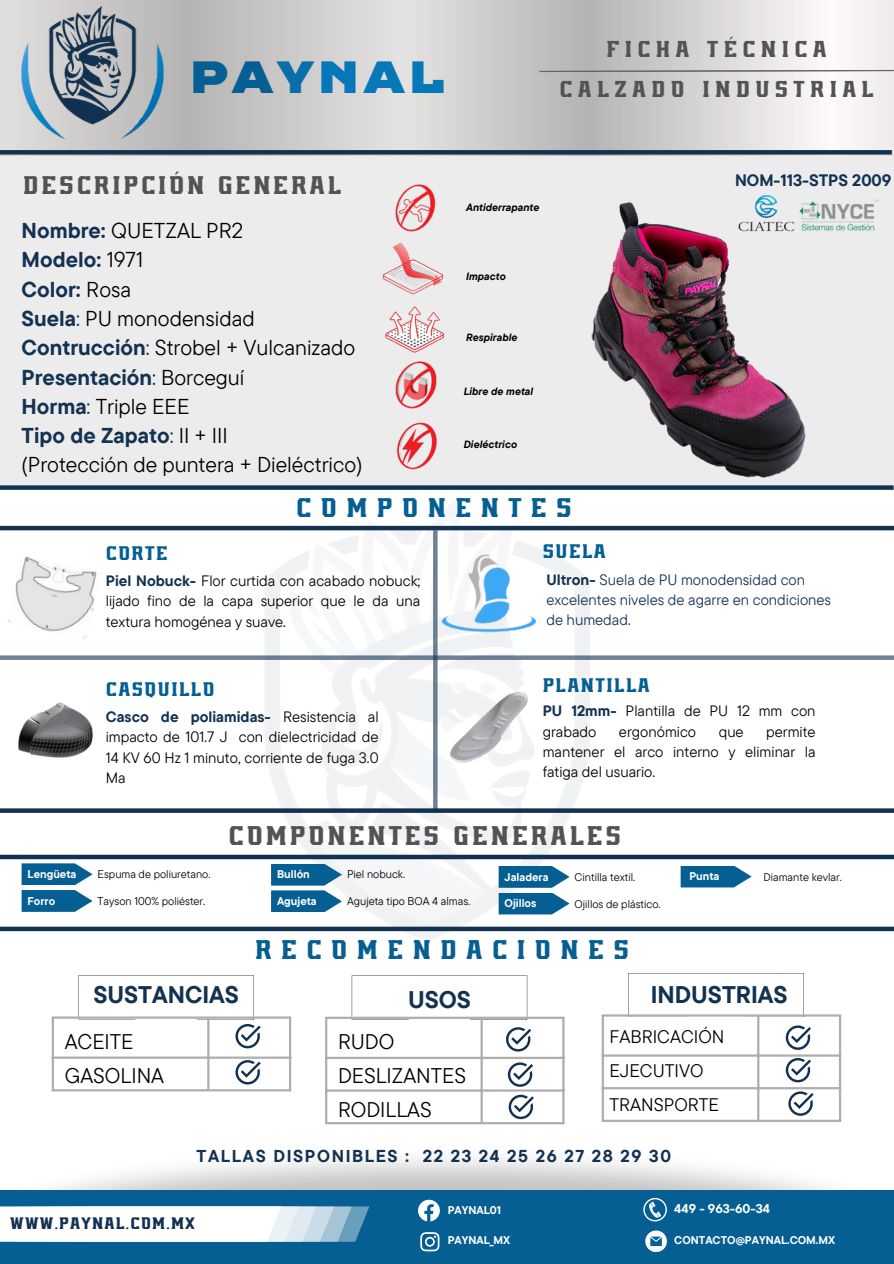
<style>
.page{position:relative;width:894px;height:1264px;background:#fff}
.page>*{position:absolute;margin:0;border:0;box-sizing:border-box;transform-origin:0 0}
.t1{font:45.15px "Imperial One";letter-spacing:.05em;color:#0677b7}
.t2{font:300 27px "AZN Knuckles Trial";letter-spacing:.35em;color:#055f92}
.t3{font:300 27px "AZN Knuckles Trial";letter-spacing:.255em;color:#545353}
.t4{font:300 25.5px "AZN Knuckles Trial";letter-spacing:.2em;color:#545353}
.t5{font:700 24px "TT Commons Pro";color:#133252}
.t6{font:300 22.95px "AZN Knuckles Trial";letter-spacing:.315em;color:#545353}
.t7{font:300 22.95px "AZN Knuckles Trial";letter-spacing:.235em;color:#545353}
.t8{font:21.45px "TT Commons Pro";color:#000}
.t9{font:700 21.45px "TT Commons Pro";color:#133252}
.t10{font:21.15px "TT Commons Pro";color:#000}
.t11{font:300 19.65px "AZN Knuckles Trial";letter-spacing:.075em;color:#055f92}
.t12{font:18.15px "TT Commons Pro";color:#000}
.t13{font:700 17.25px "TT Commons Pro";letter-spacing:.095em;color:#133252}
.t14{font:300 16.65px "AZN Knuckles Trial";letter-spacing:.22em;color:#133252}
.t15{font:700 16.5px "TT Commons Pro";color:#133252}
.t16{font:15px/20.2px "TT Commons Pro";color:#000;text-align:justify}
.t17{font:15px/20.2px "TT Commons Pro";color:#133252}
.t18{font:700 12.75px "TT Commons Pro";color:#fff}
.t19{font:11.25px "TT Commons Pro";color:#000}
.t20{font:700 11.25px "TT Commons Pro";color:#fff}
.t21{font:italic 700 10.5px "TT Commons Pro";color:#000}
.s1{color:#055f92}
.s2{color:#086fa8}
.s3{font-weight:700;color:#133252}
.s4{font-weight:400;color:#000}
.s5{color:#133252}
.s6{font-weight:400}
.s7{font-weight:700}
</style>
<div class="page">
<svg style="left:351px;top:1004px;width:176px;height:16px"></svg>
<img style="left:22px;top:525px;width:871px;height:479px">
<div style="left:0;top:150px;width:893px;height:336px;background:#edecec"></div>
<img style="left:7px;top:0;width:170px;height:156px">
<svg style="left:538px;top:69px;width:355px;height:4px"></svg>
<div style="left:0;top:150px;width:891px;height:5px;background:#133252"></div>
<img style="left:8px;top:555px;width:93px;height:85px">
<img style="left:18px;top:698px;width:83px;height:63px">
<div style="left:0;top:485px;width:893px;height:5px;background:#133252"></div>
<div style="left:0;top:655px;width:893px;height:5px;background:#6f8295"></div>
<img style="left:450px;top:692px;width:77px;height:70px">
<div style="left:0;top:854px;width:893px;height:5px;background:#133252"></div>
<svg style="left:22px;top:863px;width:71px;height:48px"></svg>
<svg style="left:271px;top:863px;width:71px;height:49px"></svg>
<svg style="left:498px;top:866px;width:71px;height:48px"></svg>
<svg style="left:0;top:808px;width:893px;height:4px;background:#284461"></svg>
<svg style="left:433px;top:530px;width:4px;height:282px"></svg>
<hr style="left:0;top:526px;width:893px;height:4px;background:#133252">
<img style="left:433px;top:542px;width:121px;height:111px">
<img style="left:58px;top:1099px;width:784px;height:90px">
<div style="left:0;top:1189px;width:893px;height:74px;background:#055f92"></div>
<hr style="left:52px;top:1018px;width:2px;height:71px;background:#b0adad">
<hr style="left:207px;top:1018px;width:2px;height:71px;background:#b0adad">
<hr style="left:289px;top:1018px;width:2px;height:71px;background:#b0adad">
<hr style="left:52px;top:1016px;width:239px;height:2px;background:#b0adad">
<hr style="left:52px;top:1056px;width:239px;height:2px;background:#b0adad">
<hr style="left:52px;top:1089px;width:239px;height:2px;background:#b0adad">
<svg style="left:78px;top:975px;width:183px;height:73px"></svg>
<svg style="left:235px;top:1060px;width:26px;height:24px"></svg>
<hr style="left:325px;top:1018px;width:2px;height:104px;background:#b0adad">
<hr style="left:480px;top:1018px;width:2px;height:104px;background:#b0adad">
<hr style="left:562px;top:1018px;width:2px;height:104px;background:#b0adad">
<hr style="left:325px;top:1016px;width:239px;height:2px;background:#b0adad">
<hr style="left:325px;top:1056px;width:239px;height:3px;background:#b0adad">
<hr style="left:325px;top:1089px;width:239px;height:2px;background:#b0adad">
<hr style="left:325px;top:1122px;width:239px;height:2px;background:#b0adad">
<svg style="left:506px;top:1027px;width:25px;height:24px"></svg>
<svg style="left:507px;top:1062px;width:26px;height:24px"></svg>
<svg style="left:628px;top:973px;width:176px;height:44px"></svg>
<hr style="left:601px;top:1016px;width:2px;height:103px;background:#b0adad">
<hr style="left:757px;top:1016px;width:2px;height:103px;background:#b0adad">
<hr style="left:838px;top:1016px;width:2px;height:103px;background:#b0adad">
<hr style="left:601px;top:1014px;width:239px;height:2px;background:#b0adad">
<hr style="left:601px;top:1054px;width:239px;height:2px;background:#b0adad">
<hr style="left:601px;top:1087px;width:239px;height:2px;background:#b0adad">
<hr style="left:601px;top:1119px;width:239px;height:2px;background:#b0adad">
<svg style="left:785px;top:1025px;width:25px;height:24px"></svg>
<svg style="left:785px;top:1058px;width:25px;height:24px"></svg>
<svg style="left:788px;top:1091px;width:25px;height:24px"></svg>
<svg style="left:0;top:1206px;width:369px;height:35px;background:#e9f0f5"></svg>
<svg style="left:418px;top:1199px;width:21px;height:22px"></svg>
<svg style="left:420px;top:1232px;width:19px;height:19px"></svg>
<svg style="left:643px;top:1197px;width:23px;height:24px"></svg>
<svg style="left:645px;top:1230px;width:21px;height:21px"></svg>
<div style="left:0;top:926px;width:893px;height:5px;background:#133252"></div>
<img style="left:395px;top:184px;width:41px;height:48px">
<img style="left:395px;top:361px;width:42px;height:48px">
<img style="left:382px;top:242px;width:62px;height:53px">
<img style="left:385px;top:306px;width:60px;height:47px">
<img style="left:396px;top:422px;width:41px;height:48px">
<svg style="left:680px;top:865px;width:71px;height:22px;background:#2d78a3"></svg>
<svg style="left:508px;top:1094px;width:25px;height:25px"></svg>
<img style="left:453px;top:195px;width:440px;height:295px">
<p class="t1" style="left:189px;top:49px;width:258px"><span class="s1">PA</span><span class="s2">Y</span>NAL</p>
<p class="t7" style="left:606px;top:39px;width:222px">FICHA TÉCNICA</p>
<p class="t6" style="left:559px;top:80px;width:314px">CALZADO INDUSTRIAL</p>
<p class="t4" style="left:23px;top:175px;width:318px">DESCRIPCIÓN GENERAL</p>
<p class="t21" style="left:466px;top:201px;width:75px">Antiderrapante</p>
<p class="t15" style="left:734px;top:169px;width:158px">NOM-113-STPS 2009</p>
<h1 class="t8" style="left:22px;top:217px;width:223px"><span class="s3">Nombre:</span> QUETZAL PR2</h1>
<h5 class="t9" style="left:22px;top:246px;width:123px">Modelo: <span class="s4">1971</span></h5>
<h6 class="t9" style="left:22px;top:275px;width:111px">Color: <span class="s4">Rosa</span></h6>
<p class="t8" style="left:22px;top:304px;width:235px"><span class="s3">Suela</span><span class="s5">:</span> PU monodensidad</p>
<p class="t8" style="left:22px;top:334px;width:335px"><span class="s3">Contrucción</span><span class="s5">:</span> Strobel + Vulcanizado</p>
<p class="t9" style="left:22px;top:363px;width:224px">Presentación<span class="s6">:</span> <span class="s4">Borceguí</span></p>
<p class="t8" style="left:22px;top:392px;width:169px"><span class="s3">Horma</span><span class="s5">:</span> Triple EEE</p>
<p class="t9" style="left:22px;top:421px;width:208px">Tipo de Zapato<span class="s6">:</span> <span class="s4">II + III</span></p>
<p class="t8" style="left:22px;top:451px;width:342px">(Protección de puntera + Dieléctrico)</p>
<p class="t2" style="left:296px;top:497px;width:277px">COMPONENTES</p>
<p class="t21" style="left:466px;top:269px;width:41px">Impacto</p>
<h4 class="t21" style="left:466px;top:331px;width:53px">Respirable</h4>
<p class="t21" style="left:463px;top:384px;width:71px">Libre de metal</p>
<p class="t21" style="left:463px;top:438px;width:55px">Dieléctrico</p>
<p class="t11" style="left:106px;top:545px;width:62px">CORTE</p>
<p class="t16" style="left:106px;top:570px;width:316px"><span class="s3">Piel Nobuck-</span> Flor curtida con acabado nobuck; lijado fino de la capa superior que le da una textura homogénea y suave.</p>
<p class="t11" style="left:106px;top:681px;width:110px">CASQUILLO</p>
<p class="t16" style="left:106px;top:706px;width:274px"><span class="s3">Casco de poliamidas-</span> Resistencia al impacto de 101.7 J con dielectricidad de 14 KV 60 Hz 1 minuto, corriente de fuga 3.0<br>Ma</p>
<p class="t11" style="left:542px;top:543px;width:63px">SUELA</p>
<p class="t17" style="left:546px;top:569px;width:286px"><span class="s7">Ultron-</span> Suela de PU monodensidad con excelentes niveles de agarre en condiciones de humedad.</p>
<p class="t11" style="left:542px;top:677px;width:107px">PLANTILLA</p>
<p class="t16" style="left:542px;top:700px;width:274px"><span class="s3">PU 12mm-</span> Plantilla de PU 12 mm con grabado</p>
<p class="t16" style="left:618px;top:720px;width:79px">ergonómico</p>
<p class="t16" style="left:718px;top:720px;width:26px">que</p>
<p class="t16" style="left:542px;top:720px;width:274px;text-indent:223px">permite mantener el arco interno y eliminar la fatiga del usuario.</p>
<p class="t20" style="left:28px;top:866px;width:50px">Lengüeta</p>
<p class="t19" style="left:98px;top:866px;width:114px">Espuma de poliuretano.</p>
<p class="t20" style="left:28px;top:893px;width:29px">Forro</p>
<p class="t19" style="left:98px;top:893px;width:109px">Tayson 100% poliéster.</p>
<p class="t3" style="left:228px;top:824px;width:391px">COMPONENTES GENERALES</p>
<p class="t20" style="left:277px;top:867px;width:34px">Bullón</p>
<p class="t19" style="left:347px;top:867px;width:59px">Piel nobuck.</p>
<p class="t20" style="left:277px;top:893px;width:41px">Agujeta</p>
<p class="t19" style="left:347px;top:894px;width:125px">Agujeta tipo BOA 4 almas.</p>
<p class="t19" style="left:574px;top:869px;width:62px">Cintilla textil.</p>
<p class="t20" style="left:504px;top:869px;width:45px">Jaladera</p>
<p class="t20" style="left:504px;top:896px;width:33px">Ojillos</p>
<p class="t19" style="left:574px;top:896px;width:87px">Ojillos de plástico.</p>
<p class="t2" style="left:255px;top:938px;width:375px">RECOMENDACIONES</p>
<p class="t20" style="left:689px;top:869px;width:32px">Punta</p>
<p class="t19" style="left:763px;top:869px;width:80px">Diamante kevlar.</p>
<p class="t5" style="left:93px;top:979px;width:147px">SUSTANCIAS</p>
<p class="t10" style="left:65px;top:1027px;width:70px">ACEITE</p>
<p class="t10" style="left:65px;top:1061px;width:101px">GASOLINA</p>
<p class="t5" style="left:408px;top:983px;width:64px">USOS</p>
<p class="t10" style="left:338px;top:1027px;width:58px">RUDO</p>
<p class="t10" style="left:338px;top:1061px;width:130px">DESLIZANTES</p>
<p class="t10" style="left:338px;top:1095px;width:95px">RODILLAS</p>
<p class="t5" style="left:650px;top:978px;width:138px">INDUSTRIAS</p>
<p class="t12" style="left:609px;top:1025px;width:116px">FABRICACIÓN</p>
<p class="t12" style="left:609px;top:1058px;width:96px">EJECUTIVO</p>
<p class="t12" style="left:609px;top:1092px;width:111px">TRANSPORTE</p>
<p class="t13" style="left:196px;top:1144px;width:476px">TALLAS DISPONIBLES : 22 23 24 25 26 27 28 29 30</p>
<p class="t14" style="left:10px;top:1216px;width:185px">WWW.PAYNAL.COM.MX</p>
<p class="t20" style="left:447px;top:1202px;width:55px">PAYNAL01</p>
<h4 class="t20" style="left:447px;top:1232px;width:64px">PAYNAL_MX</h4>
<p class="t18" style="left:674px;top:1200px;width:97px">449 - 963-60-34</p>
<h4 class="t20" style="left:674px;top:1232px;width:162px">CONTACTO@PAYNAL.COM.MX</h4>
</div>
